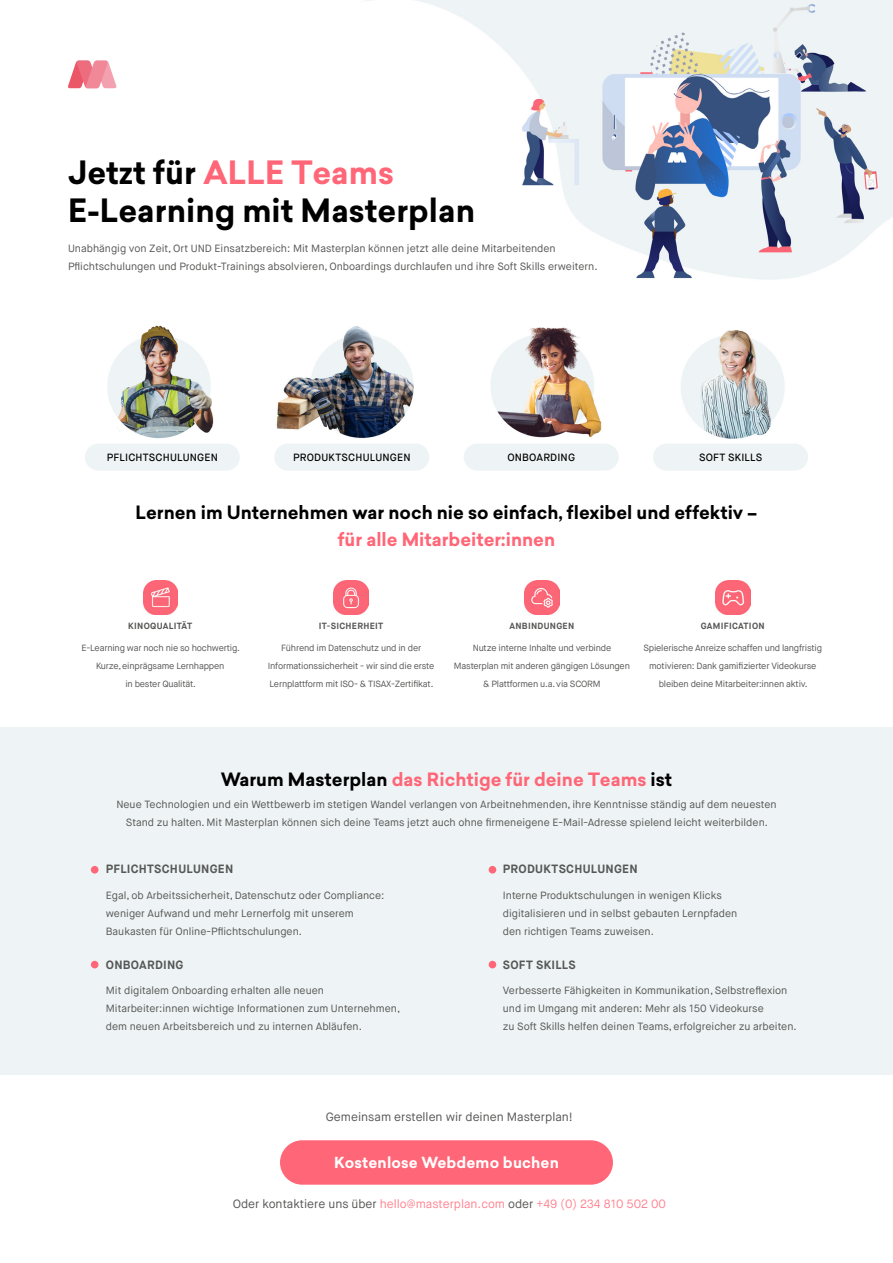
<style>
.page{position:relative;width:893px;height:1263px;background:#fff}
.page>*{position:absolute;margin:0;border:0;box-sizing:border-box;transform-origin:0 0}
.t1{font:700 31.5px/37.8px "Sailec";color:#000}
.t2{font:700 18px "Sailec";color:#f67}
.t3{font:700 18px "Sailec";color:#000}
.t4{font:700 15px "Sailec";letter-spacing:.01em;color:#fff}
.t5{font:12px "Maison Neue";color:#ff8592}
.t6{font:700 12px "Maison Neue";letter-spacing:.025em;color:#575756}
.t7{font:12px "Maison Neue";color:#575756}
.t8{font:10.5px/18px "Maison Neue";color:#575756}
.t9{font:500 10.5px "Maison Neue";letter-spacing:.02em;color:#000}
.t10{font:9px/18px "Maison Neue";letter-spacing:-.02em;color:#575756;text-align:center}
.t11{font:700 9px "Maison Neue";letter-spacing:.03em;color:#575756}
.s1{color:#f67}
.s2{color:#000}
.s3{color:#575756}
</style>
<div class="page">
<img style="left:658px;top:330px;width:150px;height:124px">
<img style="left:464px;top:327px;width:146px;height:127px">
<img style="left:276px;top:326px;width:153px;height:128px">
<img style="left:85px;top:325px;width:150px;height:129px">
<div style="left:85px;top:444px;width:155px;height:27px;background:#eef4f5;border-radius:13px"></div>
<div style="left:274px;top:444px;width:155px;height:27px;background:#eef4f5;border-radius:13px"></div>
<div style="left:464px;top:444px;width:155px;height:27px;background:#eef4f5;border-radius:13px"></div>
<div style="left:653px;top:444px;width:155px;height:27px;background:#eef4f5;border-radius:13px"></div>
<img style="left:366px;top:0;width:527px;height:280px">
<img style="left:334px;top:580px;width:34px;height:34px">
<img style="left:525px;top:580px;width:34px;height:34px">
<img style="left:716px;top:580px;width:34px;height:34px">
<img style="left:143px;top:580px;width:34px;height:34px">
<svg style="left:68px;top:60px;width:49px;height:28px"></svg>
<div style="left:0;top:727px;width:893px;height:348px;background:#eef4f5"></div>
<div style="left:91px;top:866px;width:8px;height:7px;background:#f67;border-radius:50%"></div>
<div style="left:91px;top:961px;width:8px;height:7px;background:#f67;border-radius:50%"></div>
<div style="left:489px;top:866px;width:7px;height:7px;background:#f67;border-radius:50%"></div>
<div style="left:489px;top:961px;width:7px;height:7px;background:#f67;border-radius:50%"></div>
<div style="left:280px;top:1140px;width:333px;height:45px;background:#f67;border-radius:22px"></div>
<h1 class="t1" style="left:68px;top:154px;width:409px">Jetzt für <span class="s1">ALLE Teams<br></span>E-Learning mit Masterplan</h1>
<p class="t8" style="left:68px;top:240px;width:531px">Unabhängig von Zeit, Ort UND Einsatzbereich: Mit Masterplan können jetzt alle deine Mitarbeitenden<br>Pflichtschulungen und Produkt-Trainings absolvieren, Onboardings durchlaufen und ihre Soft Skills erweitern.</p>
<p class="t9" style="left:107px;top:450px;width:112px">PFLICHTSCHULUNGEN</p>
<p class="t9" style="left:293px;top:450px;width:119px">PRODUKTSCHULUNGEN</p>
<p class="t9" style="left:507px;top:450px;width:69px">ONBOARDING</p>
<p class="t9" style="left:699px;top:450px;width:65px">SOFT SKILLS</p>
<h2 class="t3" style="left:135px;top:500px;width:623px">Lernen im Unternehmen war noch nie so einfach, flexibel und effektiv –</h2>
<h2 class="t2" style="left:338px;top:527px;width:219px">für alle Mitarbeiter:innen</h2>
<p class="t11" style="left:128px;top:620px;width:65px">KINOQUALITÄT</p>
<p class="t10" style="left:81px;top:639px;width:160px">E-Learning war noch nie so hochwertig.<br>Kurze, einprägsame Lernhappen<br>in bester Qualität.</p>
<p class="t11" style="left:319px;top:620px;width:66px">IT-SICHERHEIT</p>
<p class="t10" style="left:268px;top:639px;width:168px">Führend im Datenschutz und in der<br>Informationssicherheit - wir sind die erste<br>Lernplattform mit ISO- &amp; TISAX-Zertifikat.</p>
<p class="t11" style="left:509px;top:620px;width:66px">ANBINDUNGEN</p>
<p class="t11" style="left:701px;top:620px;width:65px">GAMIFICATION</p>
<p class="t10" style="left:454px;top:639px;width:177px">Nutze interne Inhalte und verbinde<br>Masterplan mit anderen gängigen Lösungen &amp; Plattformen u.a. via SCORM</p>
<p class="t10" style="left:643px;top:639px;width:180px">Spielerische Anreize schaffen und langfristig motivieren: Dank gamifizierter Videokurse bleiben deine Mitarbeiter:innen aktiv.</p>
<h2 class="t2" style="left:221px;top:766px;width:453px"><span class="s2">Warum Masterplan</span> das Richtige für deine Teams <span class="s2">ist</span></h2>
<p class="t8" style="left:116px;top:795px;width:662px;text-align:center">Neue Technologien und ein Wettbewerb im stetigen Wandel verlangen von Arbeitnehmenden, ihre Kenntnisse ständig auf dem neuesten<br>Stand zu halten. Mit Masterplan können sich deine Teams jetzt auch ohne firmeneigene E-Mail-Adresse spielend leicht weiterbilden.</p>
<p class="t6" style="left:106px;top:862px;width:129px">PFLICHTSCHULUNGEN</p>
<p class="t6" style="left:503px;top:862px;width:136px">PRODUKTSCHULUNGEN</p>
<p class="t8" style="left:106px;top:886px;width:280px">Egal, ob Arbeitssicherheit, Datenschutz oder Compliance: weniger Aufwand und mehr Lernerfolg mit unserem<br>Baukasten für Online-Pflichtschulungen.</p>
<p class="t8" style="left:503px;top:886px;width:236px">Interne Produktschulungen in wenigen Klicks digitalisieren und in selbst gebauten Lernpfaden den richtigen Teams zuweisen.</p>
<p class="t6" style="left:106px;top:957px;width:79px">ONBOARDING</p>
<p class="t6" style="left:503px;top:957px;width:74px">SOFT SKILLS</p>
<p class="t8" style="left:106px;top:982px;width:296px">Mit digitalem Onboarding erhalten alle neuen<br>Mitarbeiter:innen wichtige Informationen zum Unternehmen, dem neuen Arbeitsbereich und zu internen Abläufen.</p>
<p class="t8" style="left:503px;top:982px;width:295px">Verbesserte Fähigkeiten in Kommunikation, Selbstreflexion und im Umgang mit anderen: Mehr als 150 Videokurse<br>zu Soft Skills helfen deinen Teams, erfolgreicher zu arbeiten.</p>
<p class="t7" style="left:326px;top:1110px;width:248px">Gemeinsam erstellen wir deinen Masterplan!</p>
<h3 class="t4" style="left:334px;top:1151px;width:226px">Kostenlose Webdemo buchen</h3>
<p class="t5" style="left:233px;top:1196px;width:435px"><span class="s3">Oder kontaktiere uns über</span> hello@masterplan.com <span class="s3">oder</span> +49 (0) 234 810 502 00</p>
</div>
